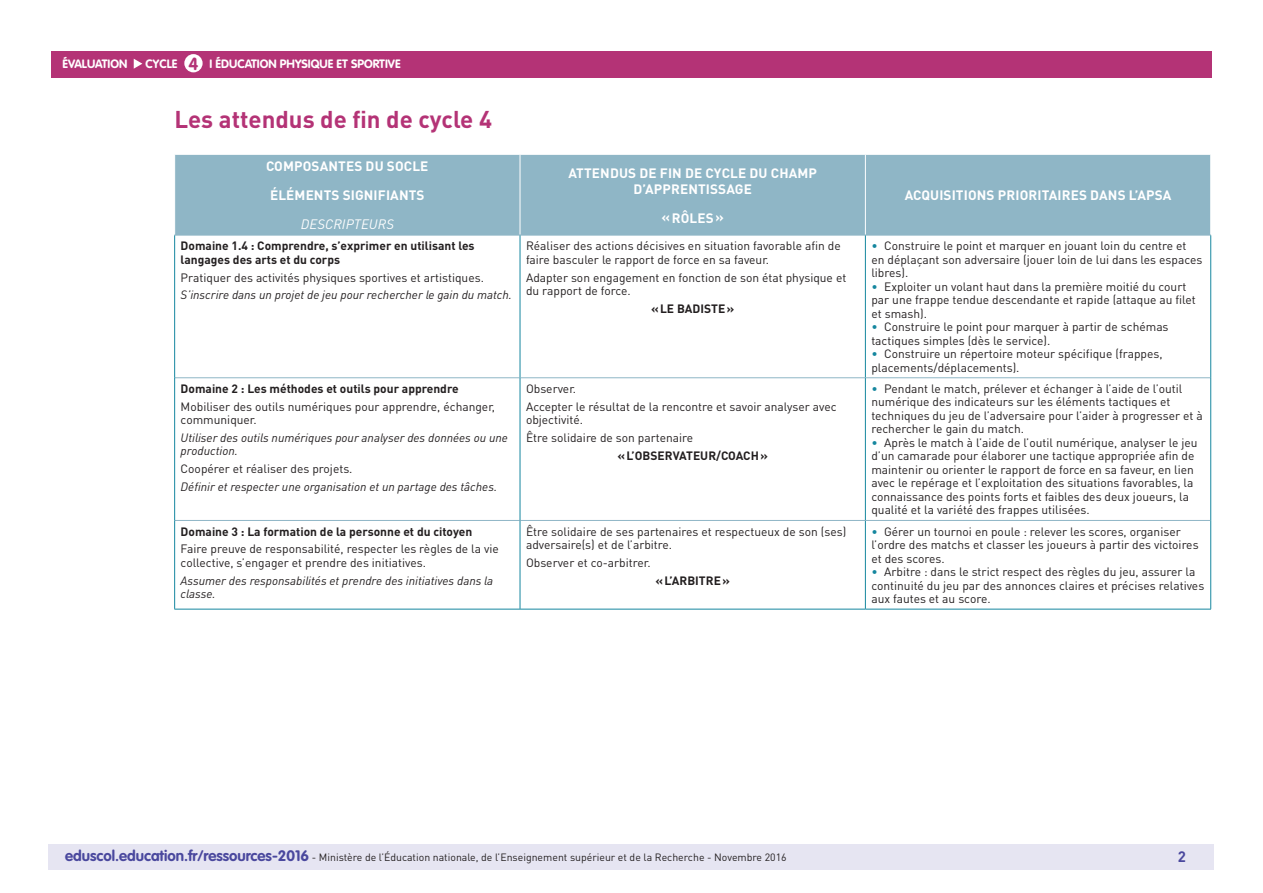
<style>
.page{position:relative;width:1263px;height:893px;background:#fff}
.page>*{position:absolute;margin:0;border:0;box-sizing:border-box;transform-origin:0 0}
._03_Titre_de_niveau{font:700 24px "DIN Pro";color:#b43376}
.t1{font:700 17.25px "VAG Rounded Std";color:#b43376}
.t2{font:700 15px "DIN Pro";color:#4a489e}
.Titre_têtière_tablea{font:700 13.5px/16.2px "DIN Pro";letter-spacing:.01em;color:#fff;text-align:center}
.Titre_têtière_tablea-2{font:italic 13.5px "DIN Pro";letter-spacing:.01em;color:#fff}
._08_Liste_à_puces_ni{font:12px/13.5px "DIN Pro";color:#231f20}
.Texte_courant_tablea{font:12px/13.5px "DIN Pro";color:#231f20}
.Texte_courant_tablea-2{font:italic 12px/13.5px "DIN Pro";color:#231f20}
.Texte_gras_noir{font:700 12px/13.5px "DIN Pro";color:#231f20}
.t3{font:700 12px "VAG Rounded Std";color:#fff}
.t4{font:10.5px "DIN Pro";color:#231f20}
.s1{color:#16879f}
.s2{font-family:"VAG Rounded Std";font-weight:700;font-size:15px;color:#4a489e}
</style>
<div class="page">
<div style="left:49px;top:844px;width:1165px;height:26px;background:#e6e5f2"></div>
<div style="left:51px;top:51px;width:1161px;height:27px;background:#b43376"></div>
<svg style="left:134px;top:59px;width:8px;height:10px"></svg>
<div style="left:184px;top:54px;width:19px;height:18px;background:#fff;border-radius:50%"></div>
<div style="left:175px;top:155px;width:1035px;height:80px;background:#8fb6c6"></div>
<hr style="left:520px;top:155px;width:1px;height:80px;background:#fff">
<hr style="left:865px;top:155px;width:1px;height:80px;background:#fff">
<hr style="left:174px;top:235px;width:346px;height:1px;background:#8fb6c6">
<hr style="left:520px;top:235px;width:345px;height:1px;background:#8fb6c6">
<hr style="left:865px;top:235px;width:346px;height:1px;background:#8fb6c6">
<hr style="left:175px;top:377px;width:345px;height:1px;background:#8fb6c6">
<hr style="left:520px;top:377px;width:345px;height:1px;background:#8fb6c6">
<hr style="left:865px;top:377px;width:345px;height:1px;background:#8fb6c6">
<hr style="left:175px;top:520px;width:345px;height:1px;background:#8fb6c6">
<hr style="left:520px;top:520px;width:345px;height:1px;background:#8fb6c6">
<hr style="left:865px;top:520px;width:345px;height:1px;background:#8fb6c6">
<hr style="left:174px;top:235px;width:1px;height:143px;background:#16879f">
<hr style="left:520px;top:235px;width:1px;height:142px;background:#16879f">
<hr style="left:865px;top:235px;width:1px;height:142px;background:#16879f">
<hr style="left:1210px;top:235px;width:1px;height:143px;background:#16879f">
<hr style="left:174px;top:378px;width:1px;height:142px;background:#16879f">
<hr style="left:520px;top:378px;width:1px;height:142px;background:#16879f">
<hr style="left:865px;top:378px;width:1px;height:142px;background:#16879f">
<hr style="left:1210px;top:378px;width:1px;height:142px;background:#16879f">
<hr style="left:174px;top:520px;width:1px;height:89px;background:#16879f">
<hr style="left:520px;top:521px;width:1px;height:88px;background:#16879f">
<hr style="left:865px;top:521px;width:1px;height:88px;background:#16879f">
<hr style="left:1210px;top:520px;width:1px;height:89px;background:#16879f">
<hr style="left:174px;top:609px;width:346px;height:1px;background:#16879f">
<hr style="left:520px;top:609px;width:345px;height:1px;background:#16879f">
<hr style="left:865px;top:609px;width:346px;height:1px;background:#16879f">
<p class="t3" style="left:63px;top:57px;width:66px">ÉVALUATION</p>
<p class="t3" style="left:146px;top:57px;width:33px">CYCLE</p>
<p class="t3" style="left:210px;top:57px;width:193px">I ÉDUCATION PHYSIQUE ET SPORTIVE</p>
<p class="t1" style="left:189px;top:53px;width:11px">4</p>
<p class="_03_Titre_de_niveau" style="left:174px;top:103px;width:319px">Les attendus de fin de cycle 4</p>
<p class="Titre_têtière_tablea" style="left:266px;top:158px;width:164px">COMPOSANTES DU SOCLE</p>
<p class="Titre_têtière_tablea" style="left:270px;top:187px;width:156px">ÉLÉMENTS SIGNIFIANTS</p>
<p class="Titre_têtière_tablea-2" style="left:301px;top:216px;width:95px">DESCRIPTEURS</p>
<p class="Texte_gras_noir" style="left:181px;top:239px;width:295px">Domaine 1.4 : Comprendre, s’exprimer en utilisant les langages des arts et du corps</p>
<p class="Texte_courant_tablea" style="left:181px;top:270px;width:305px">Pratiquer des activités physiques sportives et artistiques.</p>
<p class="Texte_courant_tablea-2" style="left:181px;top:288px;width:333px">S’inscrire dans un projet de jeu pour rechercher le gain du match.</p>
<p class="Titre_têtière_tablea" style="left:568px;top:164px;width:250px">ATTENDUS DE FIN DE CYCLE DU CHAMP<br>D’APPRENTISSAGE</p>
<p class="Titre_têtière_tablea" style="left:661px;top:209px;width:64px">«RÔLES»</p>
<p class="Texte_courant_tablea" style="left:526px;top:239px;width:316px">Réaliser des actions décisives en situation favorable afin de faire basculer le rapport de force en sa faveur.</p>
<p class="Texte_courant_tablea" style="left:526px;top:270px;width:322px">Adapter son engagement en fonction de son état physique et du rapport de force.</p>
<p class="Texte_gras_noir" style="left:651px;top:301px;width:85px">«LE BADISTE»</p>
<p class="Texte_gras_noir" style="left:181px;top:381px;width:280px">Domaine 2 : Les méthodes et outils pour apprendre</p>
<p class="Texte_courant_tablea" style="left:181px;top:399px;width:316px">Mobiliser des outils numériques pour apprendre, échanger, communiquer.</p>
<p class="Texte_courant_tablea-2" style="left:181px;top:431px;width:329px">Utiliser des outils numériques pour analyser des données ou une production.</p>
<p class="Texte_courant_tablea" style="left:181px;top:462px;width:173px">Coopérer et réaliser des projets.</p>
<p class="Texte_courant_tablea-2" style="left:181px;top:480px;width:318px">Définir et respecter une organisation et un partage des tâches.</p>
<p class="Texte_gras_noir" style="left:181px;top:524px;width:293px">Domaine 3 : La formation de la personne et du citoyen</p>
<p class="Texte_courant_tablea" style="left:181px;top:542px;width:320px">Faire preuve de responsabilité, respecter les règles de la vie collective, s’engager et prendre des initiatives.</p>
<p class="Texte_courant_tablea-2" style="left:181px;top:573px;width:314px">Assumer des responsabilités et prendre des initiatives dans la classe.</p>
<p class="Texte_courant_tablea" style="left:526px;top:382px;width:52px">Observer.</p>
<p class="Texte_courant_tablea" style="left:526px;top:399px;width:312px">Accepter le résultat de la rencontre et savoir analyser avec objectivité.</p>
<p class="Texte_courant_tablea" style="left:526px;top:431px;width:169px">Être solidaire de son partenaire</p>
<p class="Texte_gras_noir" style="left:617px;top:448px;width:152px">«L’OBSERVATEUR/COACH»</p>
<p class="Texte_courant_tablea" style="left:526px;top:524px;width:322px">Être solidaire de ses partenaires et respectueux de son (ses) adversaire(s) et de l’arbitre.</p>
<p class="Texte_courant_tablea" style="left:526px;top:556px;width:126px">Observer et co-arbitrer.</p>
<p class="Texte_gras_noir" style="left:655px;top:573px;width:76px">«L’ARBITRE»</p>
<p class="Titre_têtière_tablea" style="left:905px;top:187px;width:268px">ACQUISITIONS PRIORITAIRES DANS L’APSA</p>
<p class="_08_Liste_à_puces_ni" style="left:871px;top:239px;width:332px"><span class="s1">•</span> Construire le point et marquer en jouant loin du centre et en déplaçant son adversaire (jouer loin de lui dans les espaces libres).</p>
<p class="_08_Liste_à_puces_ni" style="left:871px;top:279px;width:326px"><span class="s1">•</span> Exploiter un volant haut dans la première moitié du court par une frappe tendue descendante et rapide (attaque au filet et smash).</p>
<p class="_08_Liste_à_puces_ni" style="left:871px;top:320px;width:299px"><span class="s1">•</span> Construire le point pour marquer à partir de schémas tactiques simples (dès le service).</p>
<p class="_08_Liste_à_puces_ni" style="left:871px;top:347px;width:293px"><span class="s1">•</span> Construire un répertoire moteur spécifique (frappes, placements/déplacements).</p>
<p class="_08_Liste_à_puces_ni" style="left:871px;top:382px;width:333px"><span class="s1">•</span> Pendant le match, prélever et échanger à l’aide de l’outil numérique des indicateurs sur les éléments tactiques et techniques du jeu de l’adversaire pour l’aider à progresser et à rechercher le gain du match.</p>
<p class="_08_Liste_à_puces_ni" style="left:871px;top:436px;width:328px"><span class="s1">•</span> Après le match à l’aide de l’outil numérique, analyser le jeu d’un camarade pour élaborer une tactique appropriée afin de maintenir ou orienter le rapport de force en sa faveur, en lien avec le repérage et l’exploitation des situations favorables, la connaissance des points forts et faibles des deux joueurs, la qualité et la variété des frappes utilisées.</p>
<p class="_08_Liste_à_puces_ni" style="left:871px;top:524px;width:329px"><span class="s1">•</span> Gérer un tournoi en poule : relever les scores, organiser l’ordre des matchs et classer les joueurs à partir des victoires et des scores.</p>
<p class="_08_Liste_à_puces_ni" style="left:871px;top:565px;width:334px"><span class="s1">•</span> Arbitre : dans le strict respect des règles du jeu, assurer la continuité du jeu par des annonces claires et précises relatives aux fautes et au score.</p>
<p class="t4" style="left:65px;top:850px;width:723px"><span class="s2">eduscol.education.fr/ressources-2016</span> - Ministère de l’Éducation nationale, de l’Enseignement supérieur et de la Recherche - Novembre 2016</p>
<p class="t2" style="left:1178px;top:846px;width:10px">2</p>
</div>
